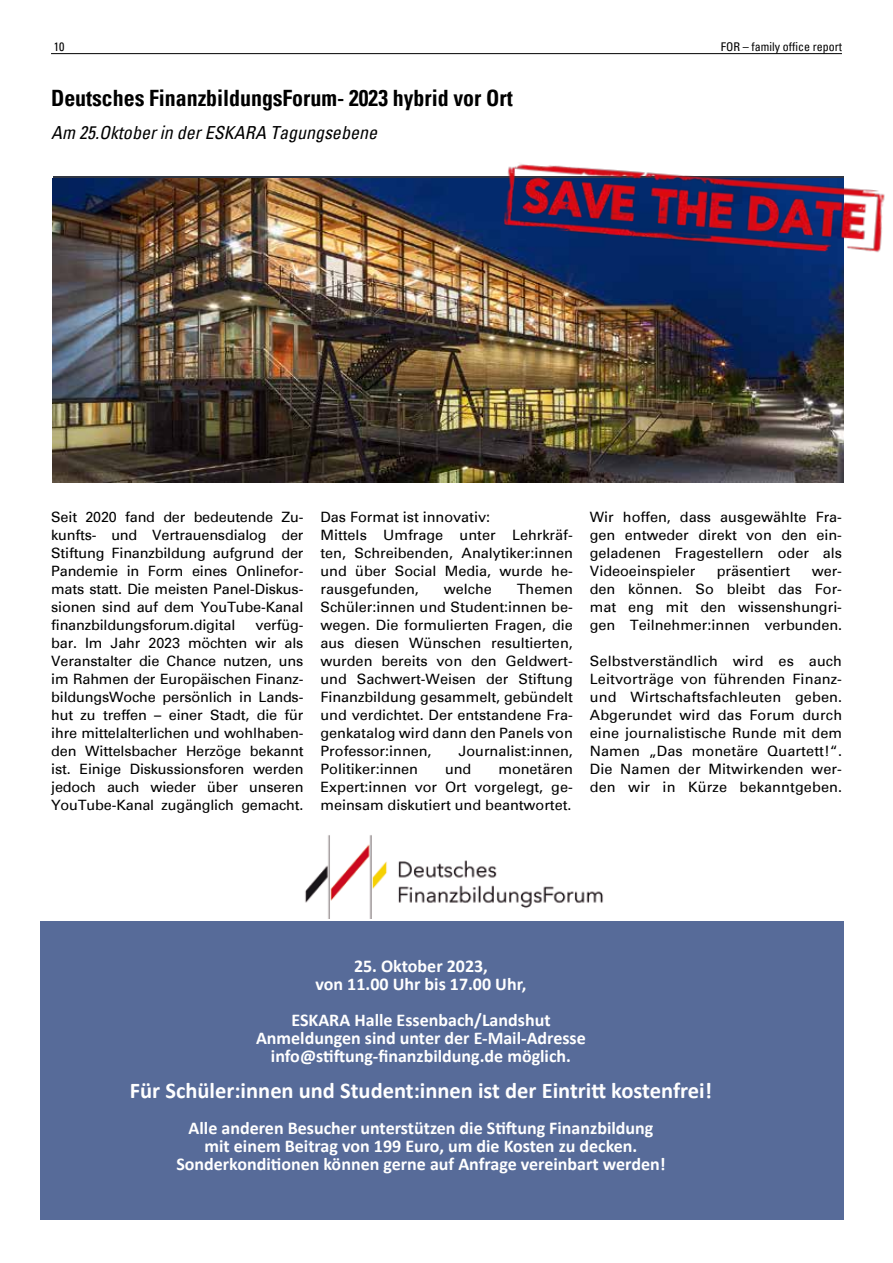
<style>
.page{position:relative;width:893px;height:1263px;background:#fff}
.page>*{position:absolute;margin:0;border:0;box-sizing:border-box;transform-origin:0 0}
.t1{font:700 22.5px "Calibri";color:#fff}
.t2{font:700 condensed 22.5px "Univers";color:#000}
.t3{font:700 18px/18px "Calibri";color:#fff;text-align:center}
.t4{font:italic condensed 18px "Univers";color:#000}
.t5{font:14.25px/18px "Univers";color:#000;text-align:justify}
.t6{font:condensed 12px "Univers";color:#000}
</style>
<div class="page">
<hr style="left:51px;top:53px;width:791px;height:1px;background:#000">
<img style="left:305px;top:835px;width:298px;height:83px">
<div style="left:40px;top:922px;width:804px;height:298px;background:#576b99"></div>
<img style="left:53px;top:178px;width:791px;height:304px">
<img style="left:480px;top:164px;width:405px;height:124px">
<p class="t6" style="left:54px;top:39px;width:12px">10</p>
<p class="t6" style="left:721px;top:39px;width:123px">FOR – family office report</p>
<h1 class="t2" style="left:51px;top:84px;width:463px">Deutsches FinanzbildungsForum- 2023 hybrid vor Ort</h1>
<p class="t4" style="left:51px;top:121px;width:327px">Am 25.Oktober in der ESKARA Tagungsebene</p>
<p class="t5" style="left:51px;top:508px;width:254px">Seit 2020 fand der bedeutende Zu&shy;kunfts- und Vertrauensdialog der Stiftung Finanzbildung aufgrund der Pandemie in Form eines Onlinefor&shy;mats statt. Die meisten Panel-Diskus&shy;sionen sind auf dem YouTube-Kanal finanzbildungsforum.digital</p>
<p class="t5" style="left:51px;top:616px;width:254px;text-indent:204px">verfüg&shy;bar. Im Jahr 2023 möchten wir als Veranstalter die Chance nutzen, uns im Rahmen der Europäischen Finanz&shy;bildungsWoche persönlich in Lands&shy;hut zu treffen – einer Stadt, die für ihre mittelalterlichen und wohlhaben&shy;den Wittelsbacher Herzöge bekannt ist. Einige Diskussionsforen werden jedoch auch wieder über unseren YouTube-Kanal zugänglich gemacht.</p>
<p class="t5" style="left:320px;top:508px;width:254px;text-align:left">Das Format ist innovativ:<br>Mittels Umfrage unter Lehrkräf&shy;ten, Schreibenden, Analytiker:innen und über Social Media, wurde he&shy;rausgefunden,</p>
<p class="t5" style="left:444px;top:580px;width:49px">welche</p>
<p class="t5" style="left:320px;top:580px;width:254px;text-indent:196px">Themen Schüler:innen und Student:innen be&shy;wegen. Die formulierten Fragen, die aus diesen Wünschen resultierten, wurden bereits von den Geldwert&shy;und Sachwert-Weisen der Stiftung Finanzbildung gesammelt, gebündelt und verdichtet. Der entstandene Fra&shy;genkatalog wird dann den Panels von Professor:innen,</p>
<p class="t5" style="left:458px;top:742px;width:116px">Journalist:innen,</p>
<p class="t5" style="left:320px;top:760px;width:99px">Politiker:innen</p>
<p class="t5" style="left:445px;top:760px;width:28px">und</p>
<p class="t5" style="left:320px;top:760px;width:254px;text-indent:178px">monetären Expert:innen vor Ort vorgelegt, ge&shy;meinsam diskutiert und beantwortet.</p>
<p class="t5" style="left:590px;top:508px;width:254px">Wir hoffen, dass ausgewählte Fra&shy;gen entweder direkt von den ein&shy;geladenen Fragestellern oder als Videoeinspieler</p>
<p class="t5" style="left:717px;top:562px;width:75px">präsentiert</p>
<p class="t5" style="left:590px;top:562px;width:254px;text-indent:222px">wer&shy;den können. So bleibt das For&shy;mat eng mit den wissenshungri&shy;gen Teilnehmer:innen verbunden.</p>
<p class="t5" style="left:590px;top:652px;width:254px">Selbstverständlich wird es auch Leitvorträge von führenden Finanz&shy;und Wirtschaftsfachleuten geben.<br>Abgerundet wird das Forum durch eine journalistische Runde mit dem Namen „Das monetäre Quartett!“.<br>Die Namen der Mitwirkenden wer&shy;den wir in Kürze bekanntgeben.</p>
<p class="t3" style="left:316px;top:957px;width:212px">25. Oktober 2023,<br>von 11.00 Uhr bis 17.00 Uhr,</p>
<p class="t3" style="left:256px;top:1011px;width:331px">ESKARA Halle Essenbach/Landshut<br>Anmeldungen sind unter der E-Mail-Adresse info@stiftung-finanzbildung.de möglich.</p>
<h1 class="t1" style="left:130px;top:1075px;width:584px">Für Schüler:innen und Student:innen ist der Eintritt kostenfrei!</h1>
<p class="t3" style="left:176px;top:1119px;width:491px">Alle anderen Besucher unterstützen die Stiftung Finanzbildung mit einem Beitrag von 199 Euro, um die Kosten zu decken.<br>Sonderkonditionen können gerne auf Anfrage vereinbart werden!</p>
</div>
